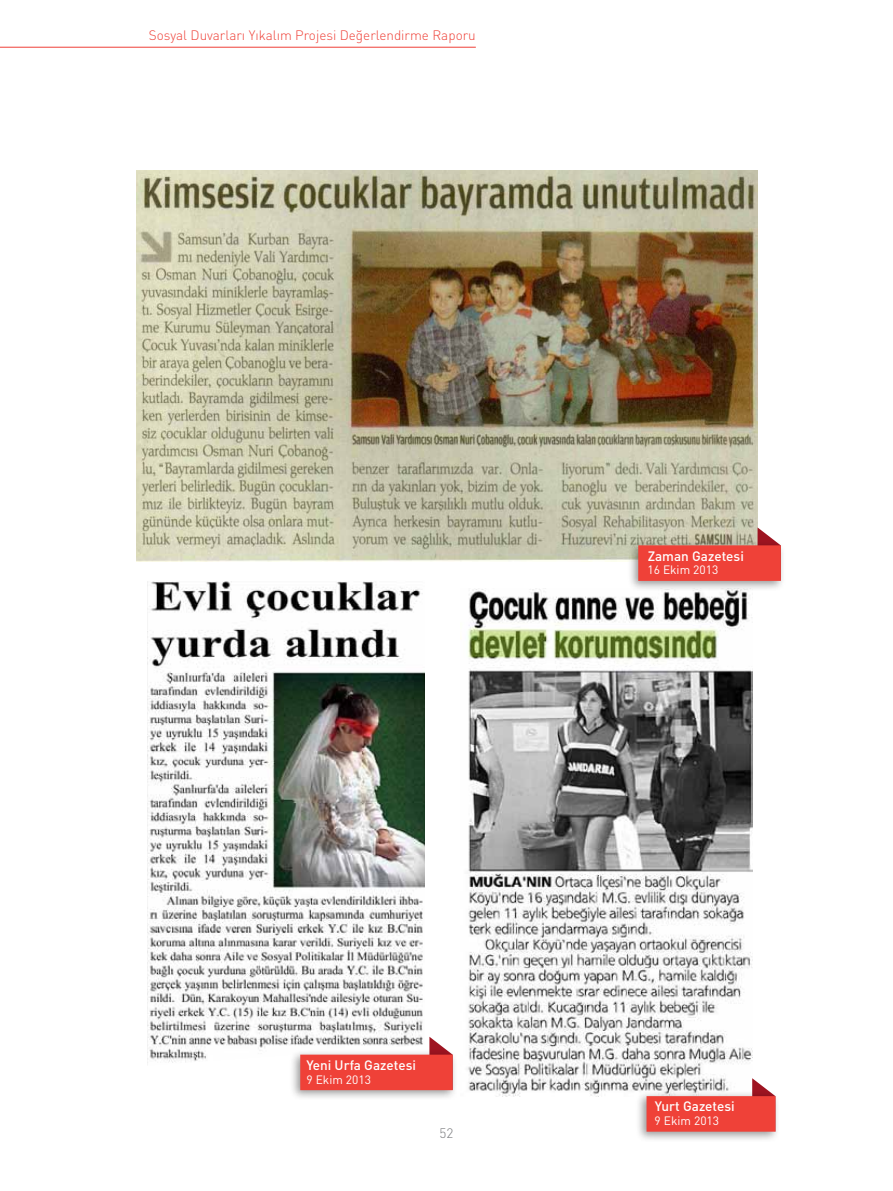
<style>
.page{position:relative;width:893px;height:1191px;background:#fff}
.page>*{position:absolute;margin:0;border:0;box-sizing:border-box;transform-origin:0 0}
.t1{font:300 13.5px "DIN Pro";color:#ef4138}
.t2{font:500 13.5px "DIN Pro";color:#fff}
.t3{font:300 13.5px "DIN Pro";color:#77787b}
.t4{font:12px "DIN Pro";color:#fff}
</style>
<div class="page">
<hr style="left:0;top:47px;width:476px;height:1px;background:#ef4138">
<img style="left:468px;top:589px;width:285px;height:507px">
<img style="left:137px;top:170px;width:621px;height:392px">
<img style="left:147px;top:581px;width:278px;height:482px">
<div style="left:627px;top:540px;width:158px;height:51px;background:#000;opacity:.4"></div>
<svg style="left:638px;top:527px;width:143px;height:54px;background:#dd675a"></svg>
<div style="left:635px;top:1090px;width:145px;height:52px;background:#000;opacity:.4"></div>
<svg style="left:646px;top:1078px;width:129px;height:53px"></svg>
<div style="left:289px;top:1049px;width:169px;height:52px;background:#000;opacity:.4"></div>
<svg style="left:300px;top:1036px;width:153px;height:54px"></svg>
<p class="t1" style="left:149px;top:26px;width:328px">Sosyal Duvarları Yıkalım Projesi Değerlendirme Raporu</p>
<p class="t2" style="left:307px;top:1056px;width:111px">Yeni Urfa Gazetesi</p>
<p class="t4" style="left:306px;top:1071px;width:66px">9 Ekim 2013</p>
<p class="t3" style="left:440px;top:1124px;width:15px">52</p>
<p class="t2" style="left:648px;top:546px;width:98px">Zaman Gazetesi</p>
<p class="t4" style="left:647px;top:562px;width:72px">16 Ekim 2013</p>
<p class="t2" style="left:655px;top:1097px;width:81px">Yurt Gazetesi</p>
<p class="t4" style="left:655px;top:1112px;width:66px">9 Ekim 2013</p>
</div>
